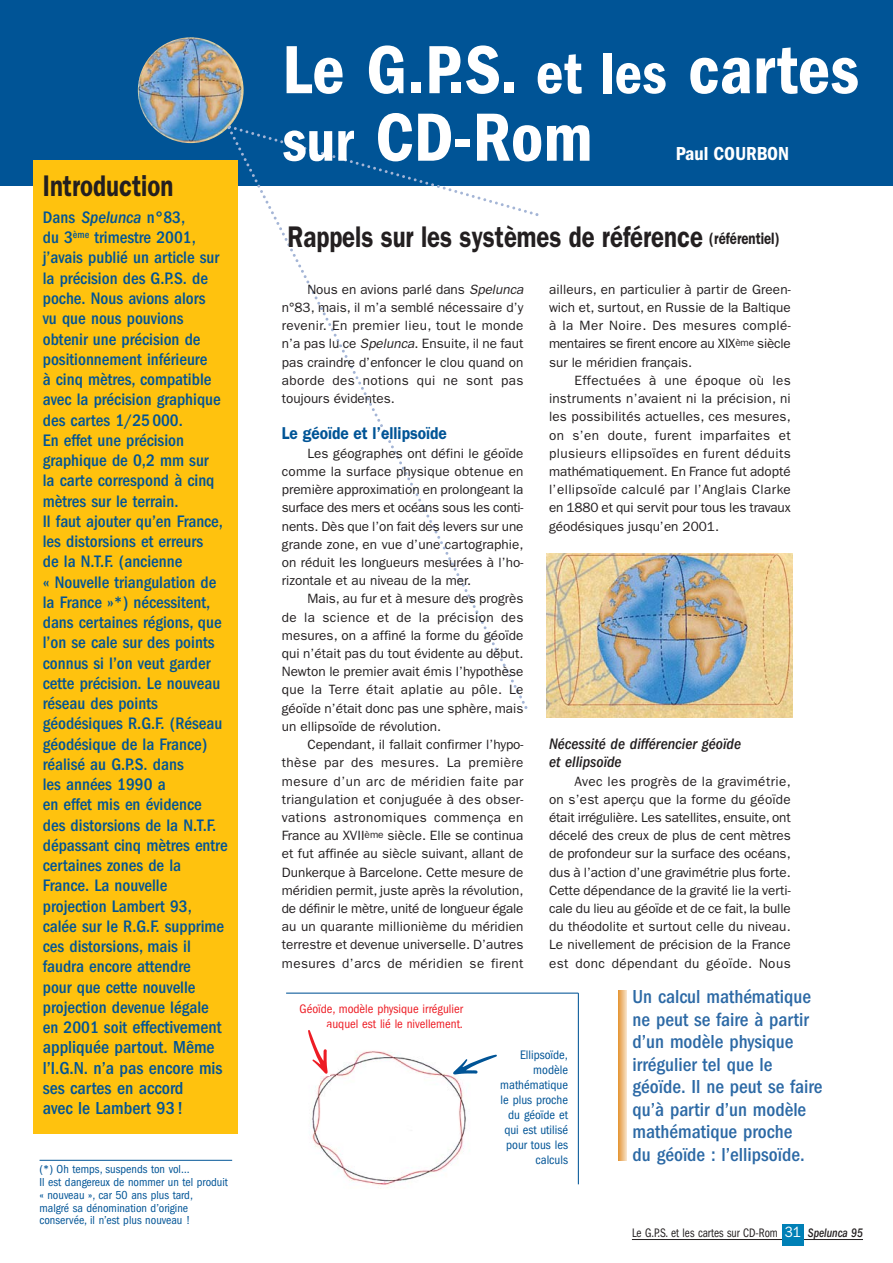
<style>
.page{position:relative;width:893px;height:1263px;background:#fff}
.page>*{position:absolute;margin:0;border:0;box-sizing:border-box;transform-origin:0 0}
.t1{font:600 condensed 70.5px/67.5px "Franklin Gothic";color:#fff}
.t2{font:600 30px "Franklin Gothic";color:#231f20;scale:.8 1}
.t3{font:500 condensed 19.5px/22.5px "Franklin Gothic";color:#2c69a5}
.t4{font:600 condensed 19.5px "Franklin Gothic";color:#fff}
.t5{font:500 condensed 18px/20.2px "Franklin Gothic";color:#005496}
.t6{font:500 condensed 17.25px/20.2px "Franklin Gothic";color:#005496}
.t7{font:600 17.25px "Franklin Gothic";color:#005496;scale:.9 1}
.t8{font:italic 500 condensed 15.75px/18.1px "Franklin Gothic";color:#231f20}
.t9{font:13.5px/18.1px "Franklin Gothic";color:#231f20;text-align:justify}
.t10{font:condensed 12.75px/15px "Franklin Gothic";color:#005496;text-align:right}
.t11{font:condensed 12.75px/15px "Franklin Gothic";color:#ed1c24;text-align:right}
.t12{font:condensed 12.75px "Franklin Gothic";color:#231f20;scale:.9 1}
.t13{font:condensed 12px/12.8px "Franklin Gothic";color:#005496}
.s1{font-style:italic}
.s2{font-size:17.25px}
.s3{font-size:60px}
.s4{font-size:16.5px}
.s5{font-stretch:normal;font-size:15px;color:#fff}
.s6{font-weight:500;font-style:italic}
</style>
<div class="page">
<div style="left:0;top:0;width:892px;height:185px;background:#005496"></div>
<hr style="left:40px;top:1160px;width:192px;height:1px;background:#005496">
<hr style="left:632px;top:1239px;width:231px;height:1px;background:#231f20">
<div style="left:782px;top:1224px;width:21px;height:22px;background:#0080b6"></div>
<img style="left:138px;top:37px;width:106px;height:106px;border-radius:50%">
<div style="left:34px;top:160px;width:204px;height:973px;background:#ffc20e"></div>
<svg style="left:225px;top:124px;width:303px;height:584px"></svg>
<img style="left:310px;top:1051px;width:156px;height:135px">
<hr style="left:578px;top:993px;width:1px;height:191px;background:#005496">
<hr style="left:286px;top:992px;width:292px;height:2px;background:#005496">
<img style="left:546px;top:553px;width:246px;height:164px">
<svg style="left:618px;top:990px;width:9px;height:171px;background:#eebb7e"></svg>
<img style="left:308px;top:1030px;width:22px;height:45px">
<img style="left:451px;top:1051px;width:46px;height:24px">
<svg style="left:226px;top:123px;width:312px;height:94px"></svg>
<h2 class="t2" style="left:43px;top:175px;width:165px">Introduction</h2>
<p class="t6" style="left:43px;top:209px;width:186px">Dans <span class="s1">Spelunca</span> n°83,<br>du 3<sup>ème</sup> trimestre 2001, j’avais publié un article sur la précision des G.P.S. de poche. Nous avions alors<br>vu que nous pouvions obtenir une précision de positionnement inférieure<br>à cinq mètres, compatible avec la précision graphique des cartes 1/25 000.<br>En effet une précision graphique de 0,2 mm sur<br>la carte correspond à cinq mètres sur le terrain.<br>Il faut ajouter qu’en France, les distorsions et erreurs<br>de la N.T.F. (ancienne<br>« Nouvelle triangulation de la France »*) nécessitent, dans certaines régions, que l’on se cale sur des points connus si l’on veut garder cette précision. Le nouveau réseau des points géodésiques R.G.F. (Réseau géodésique de la France) réalisé au G.P.S. dans<br>les années 1990 a<br>en effet mis en évidence des distorsions de la N.T.F. dépassant cinq mètres entre certaines zones de la<br>France. La nouvelle projection Lambert 93, calée sur le R.G.F. supprime ces distorsions, mais il faudra encore attendre<br>pour que cette nouvelle projection devenue légale</p>
<h3 class="t5" style="left:43px;top:1018px;width:181px"><span class="s2">en 2001 soit</span> effectivement appliquée partout. Même l’I.G.N. n’a pas encore mis ses cartes en accord<br>avec le Lambert 93 !</h3>
<p class="t13" style="left:40px;top:1164px;width:190px">(*) Oh temps, suspends ton vol…<br>Il est dangereux de nommer un tel produit « nouveau », car 50 ans plus tard,<br>malgré sa dénomination d’origine conservée, il n’est plus nouveau !</p>
<h1 class="t1" style="left:282px;top:42px;width:578px">Le G.P.S. <span class="s3">et les</span> cartes <span class="s3">sur</span> CD-Rom</h1>
<h3 class="t4" style="left:676px;top:147px;width:115px">Paul COURBON</h3>
<h2 class="t2" style="left:288px;top:226px;width:617px">Rappels sur les systèmes de référence <span class="s4">(référentiel)</span></h2>
<p class="t9" style="left:282px;top:281px;width:245px;text-align:left;text-indent:26px">Nous en avions parlé dans <span class="s1">Spelunca </span>n°83, mais, il m’a semblé nécessaire d’y revenir. En premier lieu, tout le monde n’a pas lu ce <span class="s1">Spelunca</span>. Ensuite, il ne faut pas craindre d’enfoncer le clou quand on aborde des notions qui ne sont pas toujours évidentes.</p>
<p class="t7" style="left:282px;top:428px;width:185px">Le géoïde et l’ellipsoïde</p>
<p class="t9" style="left:282px;top:445px;width:243px;text-indent:26px">Les géographes ont défini le géoïde comme la surface physique obtenue en première approximation en prolongeant la surface des mers et océans sous les conti&shy;nents. Dès que l’on fait des levers sur une grande zone, en vue d’une cartographie, on réduit les longueurs mesurées à l’ho&shy;rizontale et au niveau de la mer.</p>
<p class="t9" style="left:282px;top:591px;width:243px;text-indent:26px">Mais, au fur et à mesure des progrès de la science et de la précision des mesures, on a affiné la forme du géoïde qui n’était pas du tout évidente au début.<br>Newton le premier avait émis l’hypothèse que la Terre était aplatie au pôle. Le géoïde n’était donc pas une sphère, mais un ellipsoïde de révolution.</p>
<p class="t9" style="left:282px;top:736px;width:243px;text-indent:26px">Cependant, il fallait confirmer l’hypo&shy;thèse par des mesures. La première mesure d’un arc de méridien faite par triangulation et conjuguée à des obser&shy;vations astronomiques commença en France au XVII<sup>ème</sup> siècle. Elle se continua et fut affinée au siècle suivant, allant de Dunkerque à Barcelone. Cette mesure de méridien permit, juste après la révolution, de définir le mètre, unité de longueur égale au un quarante millionième du méridien terrestre et devenue universelle. D’autres mesures d’arcs de méridien se firent</p>
<p class="t9" style="left:549px;top:281px;width:243px">ailleurs, en particulier à partir de Green&shy;wich et, surtout, en Russie de la Baltique à la Mer Noire. Des mesures complé&shy;mentaires se firent encore au XIX<sup>ème</sup> siècle sur le méridien français.</p>
<p class="t9" style="left:549px;top:372px;width:243px;text-indent:26px">Effectuées à une époque où les instruments n’avaient ni la précision, ni les possibilités actuelles, ces mesures, on s’en doute, furent imparfaites et plusieurs ellipsoïdes en furent déduits mathématiquement. En France fut adopté l’ellipsoïde calculé par l’Anglais Clarke en 1880 et qui servit pour tous les travaux géodésiques jusqu’en 2001.</p>
<p class="t8" style="left:549px;top:736px;width:194px">Nécessité de différencier géoïde et ellipsoïde</p>
<p class="t9" style="left:549px;top:773px;width:243px;text-indent:26px">Avec les progrès de la gravimétrie, on s’est aperçu que la forme du géoïde était irrégulière. Les satellites, ensuite, ont décelé des creux de plus de cent mètres de profondeur sur la surface des océans, dus à l’action d’une gravimétrie plus forte.<br>Cette dépendance de la gravité lie la verti&shy;cale du lieu au géoïde et de ce fait, la bulle du théodolite et surtout celle du niveau.<br>Le nivellement de précision de la France est donc dépendant du géoïde. Nous</p>
<p class="t11" style="left:300px;top:1002px;width:165px">Géoïde, modèle physique irrégulier auquel est lié le nivellement.</p>
<p class="t10" style="left:500px;top:1048px;width:69px">Ellipsoïde, modèle mathématique le plus proche du géoïde et qui est utilisé pour tous les calculs</p>
<h3 class="t3" style="left:633px;top:987px;width:191px">Un calcul mathématique ne peut se faire à partir d’un modèle physique irrégulier tel que le géoïde. Il ne peut se faire qu’à partir d’un modèle mathématique proche<br>du géoïde : l’ellipsoïde.</h3>
<p class="t12" style="left:632px;top:1229px;width:258px">Le G.P.S. et les cartes sur CD-Rom <span class="s5">31</span> <span class="s6">Spelunca 95</span></p>
</div>
